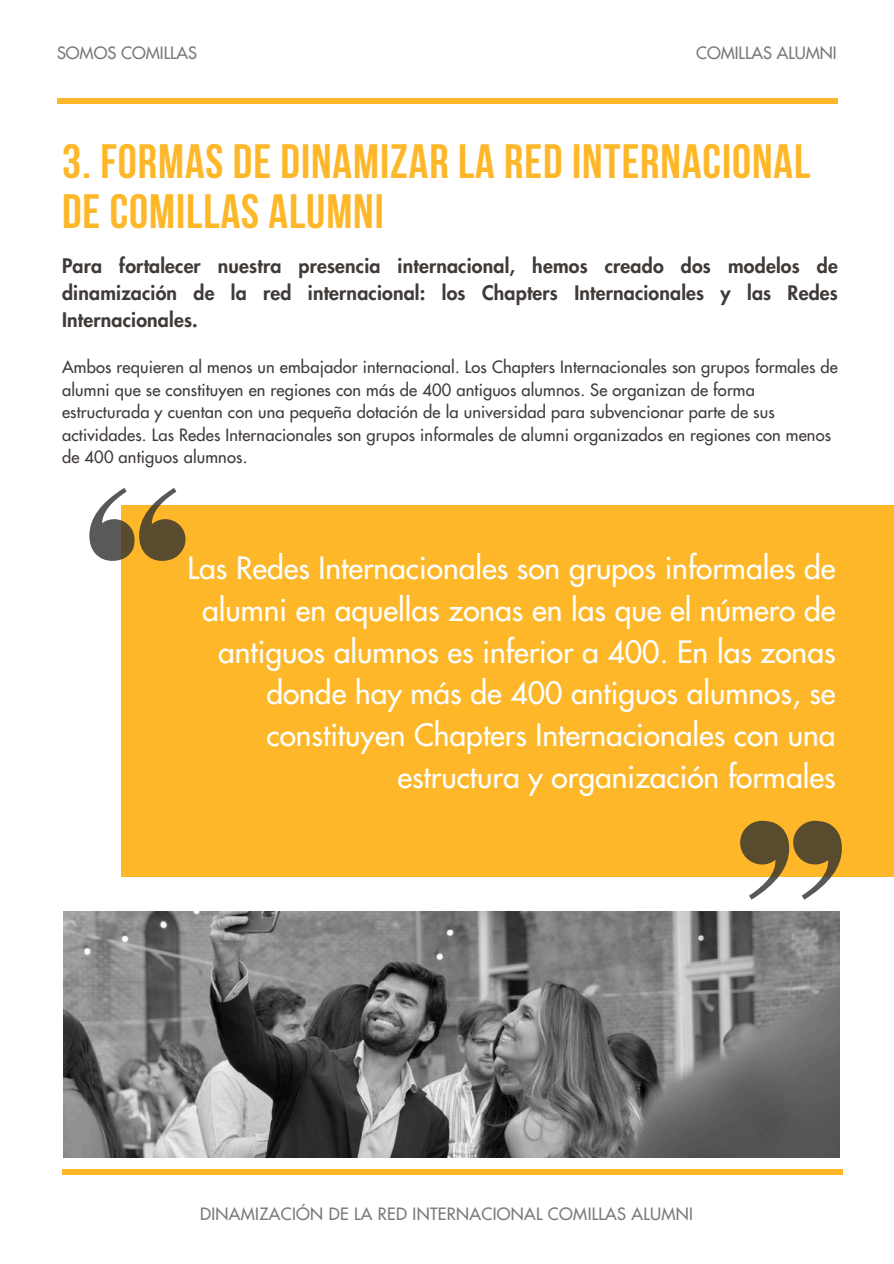
<style>
.page{position:relative;width:894px;height:1264px;background:#fff}
.page>*{position:absolute;margin:0;border:0;box-sizing:border-box;transform-origin:0 0}
.t1{font:700 48px/50.7px "Bebas Neue";letter-spacing:.02em;color:#fdb728}
.t2{font:500 30px/41.7px "Futura Std";color:#fff;text-align:right}
.t3{font:800 19.5px/27px "Futura Std";letter-spacing:.01em;color:#403b38;text-align:justify}
.t4{font:500 16.5px/22.5px "Futura Std";letter-spacing:.01em;color:#403b38}
.t5{font:500 16.5px "Futura Std";letter-spacing:.02em;color:#797979}
.t6{font:500 16.5px "Futura Std";color:#797979}
</style>
<div class="page">
<div style="left:122px;top:505px;width:771px;height:371px;background:#fdb728"></div>
<svg style="left:740px;top:820px;width:101px;height:79px"></svg>
<svg style="left:89px;top:488px;width:96px;height:73px"></svg>
<div style="left:57px;top:98px;width:780px;height:6px;background:#fdb728"></div>
<div style="left:62px;top:1168px;width:780px;height:6px;background:#fdb728"></div>
<img style="left:64px;top:911px;width:775px;height:246px">
<h4 class="t6" style="left:57px;top:45px;width:141px">SOMOS COMILLAS</h4>
<h1 class="t6" style="left:695px;top:45px;width:142px">COMILLAS ALUMNI</h1>
<h3 class="t1" style="left:62px;top:140px;width:749px">3. FORMAS DE DINAMIZAR LA RED INTERNACIONAL<br>DE COMILLAS ALUMNI</h3>
<p class="t3" style="left:62px;top:253px;width:777px">Para fortalecer nuestra presencia internacional, hemos creado dos modelos de dinamización de la red internacional: los Chapters Internacionales y las Redes Internacionales.</p>
<p class="t4" style="left:62px;top:356px;width:777px">Ambos requieren al menos un embajador internacional. Los Chapters Internacionales son grupos formales de alumni que se constituyen en regiones con más de 400 antiguos alumnos. Se organizan de forma estructurada y cuentan con una pequeña dotación de la universidad para subvencionar parte de sus actividades. Las Redes Internacionales son grupos informales de alumni organizados en regiones con menos de 400 antiguos alumnos.</p>
<h4 class="t2" style="left:187px;top:549px;width:649px">Las Redes Internacionales son grupos informales de alumni en aquellas zonas en las que el número de antiguos alumnos es inferior a 400. En las zonas donde hay más de 400 antiguos alumnos, se constituyen Chapters Internacionales con una estructura y organización formales</h4>
<h2 class="t5" style="left:200px;top:1206px;width:494px">DINAMIZACIÓN DE LA RED INTERNACIONAL COMILLAS ALUMNI</h2>
</div>
